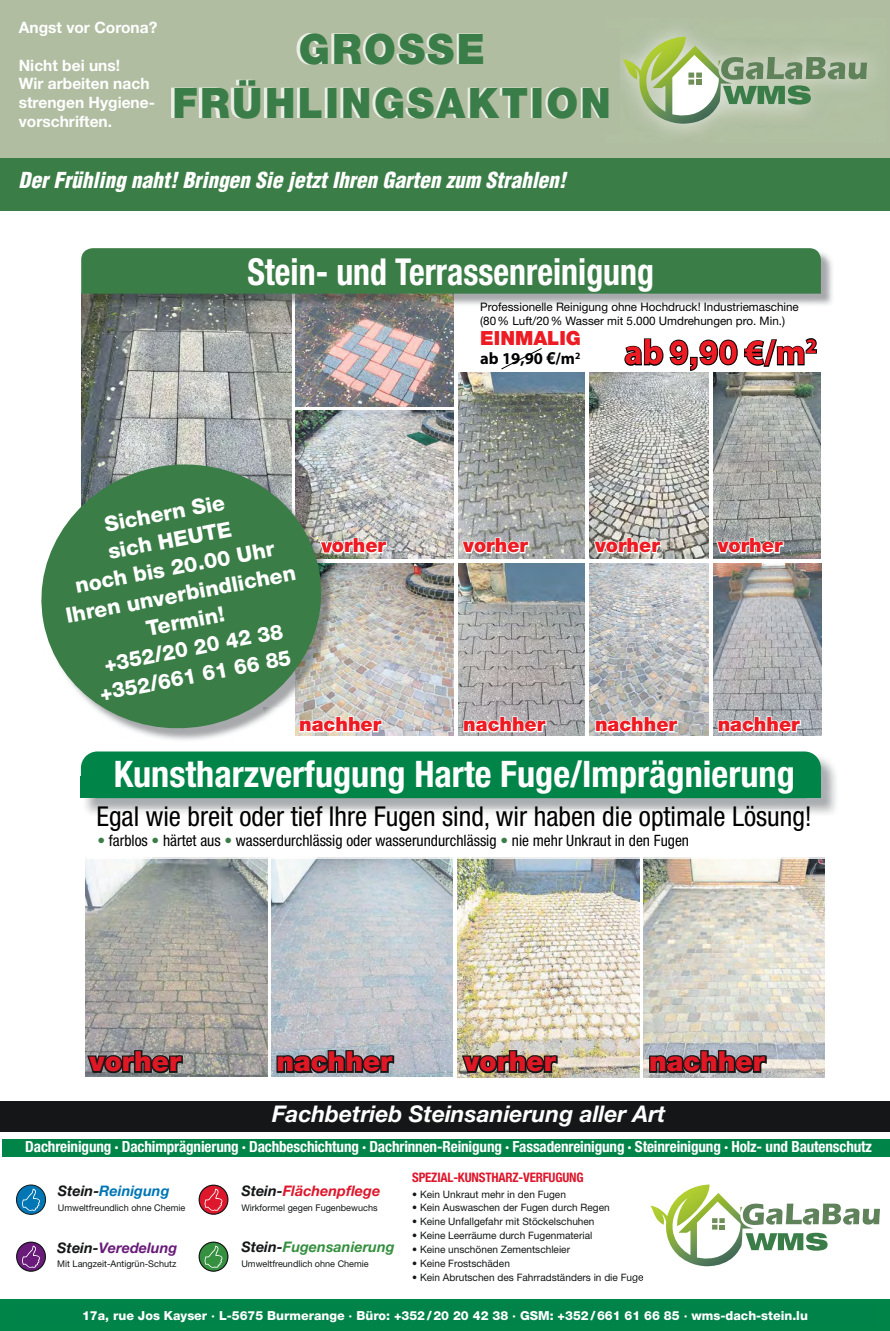
<style>
.page{position:relative;width:890px;height:1331px;background:#fff}
.page>*{position:absolute;margin:0;border:0;box-sizing:border-box;transform-origin:0 0}
.t1{font:900 42px/53.8px "Helvetica Neue LT Std";letter-spacing:.06em;color:#3b7d48;text-align:center;scale:.95 1}
.t2{font:700 condensed 37.12px "Helvetica Neue LT";color:#fff;scale:.91 1}
.t3{font:700 condensed 36.62px "Helvetica Neue LT";color:#fff}
.t4{font:700 35.25px "Myriad Pro";color:#ed1b23}
.t5{font:27.62px "Helvetica Neue LT 95 Blk";color:#de1824}
.t6{font:condensed 27.5px "Helvetica Neue LT";color:#000}
.t7{font:23px "Helvetica Neue LT 76 Bd It";color:#fff}
.t8{font:italic 900 condensed 21.5px "Helvetica LT Std";color:#fff}
.t9{font:800 21.25px/27.5px "Helvetica Neue LT Std";color:#fff;text-align:center}
.t10{font:900 19.5px "Helvetica Neue LT";color:#ed1b23}
.t11{font:700 16.62px "Myriad Pro";color:#000}
.t12{font:700 15.75px/18.9px "Helvetica Neue";color:#fff}
.t13{font:condensed 15.62px "Helvetica Neue LT";color:#000}
.t14{font:15.38px "Helvetica Neue LT 77 Bd Cn";letter-spacing:-.01em;color:#fff}
.t15{font:14.62px "Helvetica Neue LT 76 Bd It";color:#35903f}
.t16{font:14.62px "Helvetica Neue LT 76 Bd It";color:#de172c}
.t17{font:14.62px "Helvetica Neue LT 76 Bd It";color:#691b79}
.t18{font:14.62px "Helvetica Neue LT 76 Bd It";color:#0076b5}
.t19{font:13.12px "Helvetica Neue LT 77 Bd Cn";letter-spacing:-.015em;color:#de172c}
.t20{font:800 12.5px "Helvetica Neue LT Std";color:#fff}
.t21{font:11.75px/14.1px "Helvetica Neue LT";color:#000}
.t22{font:10.25px "Helvetica Neue LT 55 Rm";color:#141617}
.t23{font:9.12px "Helvetica Neue LT 55 Rm";color:#141617}
.s1{font-family:"Helvetica Neue LT"}
.s2{font-family:"Helvetica Neue LT Std";font-weight:800;font-size:33.25px;color:#000}
.s3{color:#3b7d47}
.s4{color:#141617}
</style>
<div class="page">
<svg style="left:453px;top:675px;width:1px;height:27px"></svg>
<svg style="left:708px;top:675px;width:1px;height:27px"></svg>
<img style="left:85px;top:857px;width:740px;height:221px">
<img style="left:86px;top:858px;width:181px;height:218px">
<img style="left:458px;top:858px;width:181px;height:219px">
<img style="left:271px;top:858px;width:181px;height:218px">
<img style="left:643px;top:858px;width:181px;height:219px">
<img style="left:83px;top:753px;width:753px;height:61px">
<hr style="left:100px;top:810px;width:709px;height:4px;background:#efeff0">
<div style="left:81px;top:751px;width:739px;height:47px;background:#008448;border-radius:16px"></div>
<div style="left:81px;top:776px;width:739px;height:22px;background:#008448"></div>
<svg style="left:85px;top:1048px;width:99px;height:27px;background:#5a5c5d"></svg>
<svg style="left:275px;top:1048px;width:121px;height:27px;background:#61686e"></svg>
<svg style="left:459px;top:1048px;width:100px;height:27px;background:#7b776a"></svg>
<svg style="left:647px;top:1048px;width:121px;height:27px;background:#6a6d6f"></svg>
<div style="left:0;top:0;width:889px;height:158px;background:#b0bda1"></div>
<div style="left:0;top:158px;width:889px;height:53px;background:#3a7d47"></div>
<div style="left:867px;top:18px;width:18px;height:125px;background:#b1c0a1"></div>
<div style="left:0;top:1299px;width:889px;height:32px;background:#008448"></div>
<div style="left:0;top:1101px;width:889px;height:30px;background:#141617"></div>
<div style="left:2px;top:1139px;width:887px;height:18px;background:#008448"></div>
<svg style="left:16px;top:1185px;width:30px;height:29px"></svg>
<svg style="left:22px;top:1189px;width:18px;height:22px"></svg>
<div style="left:16px;top:1184px;width:30px;height:31px;border:1px solid #141617;border-radius:50%"></div>
<svg style="left:16px;top:1242px;width:30px;height:29px"></svg>
<svg style="left:22px;top:1245px;width:18px;height:23px"></svg>
<div style="left:16px;top:1241px;width:30px;height:31px;border:1px solid #141617;border-radius:50%"></div>
<svg style="left:199px;top:1185px;width:29px;height:29px"></svg>
<svg style="left:205px;top:1189px;width:17px;height:22px"></svg>
<div style="left:198px;top:1184px;width:30px;height:31px;border:1px solid #141617;border-radius:50%"></div>
<svg style="left:199px;top:1242px;width:29px;height:29px"></svg>
<svg style="left:205px;top:1245px;width:17px;height:23px"></svg>
<div style="left:198px;top:1241px;width:30px;height:31px;border:1px solid #141617;border-radius:50%"></div>
<img style="left:295px;top:307px;width:158px;height:99px">
<img style="left:81px;top:294px;width:210px;height:159px">
<img style="left:334px;top:563px;width:119px;height:172px">
<img style="left:295px;top:411px;width:158px;height:147px">
<img style="left:458px;top:563px;width:126px;height:172px">
<img style="left:458px;top:373px;width:126px;height:185px">
<img style="left:589px;top:563px;width:119px;height:172px">
<img style="left:589px;top:373px;width:119px;height:185px">
<img style="left:713px;top:563px;width:108px;height:172px">
<img style="left:713px;top:373px;width:107px;height:185px">
<img style="left:291px;top:252px;width:541px;height:55px">
<img style="left:84px;top:294px;width:207px;height:13px">
<div style="left:81px;top:248px;width:739px;height:46px;background:#3b7d47"></div>
<svg style="left:460px;top:537px;width:70px;height:27px"></svg>
<svg style="left:592px;top:537px;width:70px;height:27px"></svg>
<svg style="left:714px;top:537px;width:70px;height:27px"></svg>
<svg style="left:462px;top:715px;width:85px;height:18px"></svg>
<svg style="left:594px;top:715px;width:85px;height:18px"></svg>
<svg style="left:716px;top:715px;width:85px;height:18px"></svg>
<svg style="left:501px;top:348px;width:41px;height:22px"></svg>
<img style="left:332px;top:467px;width:2px;height:91px">
<svg style="left:332px;top:537px;width:56px;height:18px"></svg>
<svg style="left:332px;top:715px;width:51px;height:18px"></svg>
<svg style="left:41px;top:453px;width:291px;height:287px;background:#66946f"></svg>
<svg style="left:624px;top:338px;width:40px;height:28px"></svg>
<svg style="left:744px;top:338px;width:73px;height:29px"></svg>
<svg style="left:634px;top:1184px;width:246px;height:99px"></svg>
<svg style="left:169px;top:12px;width:698px;height:146px;background:#aebd9e"></svg>
<div style="left:172px;top:34px;width:434px;height:84px;background:#fff;opacity:.75"></div>
<h3 class="t12" style="left:19px;top:18px;width:140px">Angst vor Corona?</h3>
<h3 class="t12" style="left:19px;top:56px;width:138px">Nicht bei uns!<br>Wir arbeiten nach strengen Hygiene&shy;vorschriften.</h3>
<h1 class="t1" style="left:173px;top:22px;width:463px">GROSSE<br>FRÜHLINGSAKTION</h1>
<h3 class="t8" style="left:19px;top:166px;width:549px">Der Frühling naht! Bringen Sie jetzt Ihren Garten zum Strahlen!</h3>
<h2 class="t2" style="left:247px;top:250px;width:448px">Stein- und Terrassenreinigung</h2>
<p class="t21" style="left:480px;top:300px;width:320px">Professionelle Reinigung ohne Hochdruck! Industriemaschine (80% Luft/20% Wasser mit 5.000 Umdrehungen pro. Min.)</p>
<h3 class="t10" style="left:480px;top:326px;width:102px">EINMALIG</h3>
<h3 class="t11" style="left:480px;top:348px;width:102px">ab 19,90 <span class="s1">€</span>/m<sup>2</sup></h3>
<h3 class="t4" style="left:624px;top:330px;width:194px">ab <span class="s2">9,90</span> €/m<sup>2</sup></h3>
<h3 class="t9" style="left:48px;top:522px;width:235px;rotate:-11deg">Sichern Sie<br>sich HEUTE<br>noch bis 20.00 Uhr<br>Ihren unverbindlichen<br>Termin!<br>+352/20 20 42 38 +352/661 61 66 85</h3>
<h3 class="t10" style="left:332px;top:534px;width:56px">orher</h3>
<h3 class="t10" style="left:463px;top:534px;width:66px">vorher</h3>
<h3 class="t10" style="left:595px;top:534px;width:66px">vorher</h3>
<h3 class="t10" style="left:717px;top:534px;width:66px">vorher</h3>
<h3 class="t10" style="left:299px;top:713px;width:84px">nachher</h3>
<h3 class="t10" style="left:463px;top:713px;width:84px">nachher</h3>
<h3 class="t10" style="left:595px;top:713px;width:84px">nachher</h3>
<h3 class="t10" style="left:717px;top:713px;width:84px">nachher</h3>
<h3 class="t3" style="left:114px;top:752px;width:682px">Kunstharzverfugung Harte Fuge/Imprägnierung</h3>
<h3 class="t6" style="left:96px;top:800px;width:716px">Egal wie breit oder tief Ihre Fugen sind, wir haben die optimale Lösung!</h3>
<h3 class="t13" style="left:97px;top:832px;width:593px"><span class="s3">•</span> farblos <span class="s3">•</span> härtet aus <span class="s3">•</span> wasserdurchlässig oder wasserundurchlässig <span class="s3">•</span> nie mehr Unkraut in den Fugen</h3>
<h3 class="t5" style="left:89px;top:1045px;width:93px">vorher</h3>
<h3 class="t5" style="left:276px;top:1045px;width:117px">nachher</h3>
<h3 class="t5" style="left:464px;top:1045px;width:93px">vorher</h3>
<h3 class="t5" style="left:649px;top:1045px;width:117px">nachher</h3>
<h3 class="t7" style="left:272px;top:1099px;width:395px">Fachbetrieb Steinsanierung aller Art</h3>
<h3 class="t14" style="left:25px;top:1137px;width:848px">Dachreinigung · Dachimprägnierung · Dachbeschichtung · Dachrinnen-Reinigung · Fassadenreinigung · Steinreinigung · Holz- und Bautenschutz</h3>
<h3 class="t18" style="left:58px;top:1182px;width:113px"><span class="s4">Stein-</span>Reinigung</h3>
<p class="t23" style="left:58px;top:1202px;width:129px">Umweltfreundlich ohne Chemie</p>
<h3 class="t17" style="left:57px;top:1238px;width:121px"><span class="s4">Stein-</span>Veredelung</h3>
<p class="t23" style="left:57px;top:1258px;width:120px">Mit Langzeit-Antigrün-Schutz</p>
<p class="t19" style="left:412px;top:1169px;width:173px">SPEZIAL-KUNSTHARZ-VERFUGUNG</p>
<p class="t22" style="left:412px;top:1188px;width:155px">• Kein Unkraut mehr in den Fugen</p>
<p class="t22" style="left:412px;top:1201px;width:199px">• Kein Auswaschen der Fugen durch Regen</p>
<p class="t22" style="left:412px;top:1215px;width:184px">• Keine Unfallgefahr mit Stöckelschuhen</p>
<p class="t22" style="left:412px;top:1229px;width:182px">• Keine Leerräume durch Fugenmaterial</p>
<p class="t22" style="left:412px;top:1243px;width:159px">• Keine unschönen Zementschleier</p>
<p class="t22" style="left:412px;top:1257px;width:99px">• Keine Frostschäden</p>
<p class="t22" style="left:412px;top:1271px;width:233px">• Kein Abrutschen des Fahrradständers in die Fuge</p>
<h3 class="t16" style="left:241px;top:1182px;width:140px"><span class="s4">Stein-</span>Flächenpflege</h3>
<p class="t23" style="left:241px;top:1202px;width:138px">Wirkformel gegen Fugenbewuchs</p>
<h3 class="t15" style="left:241px;top:1238px;width:155px"><span class="s4">Stein-</span>Fugensanierung</h3>
<p class="t23" style="left:241px;top:1258px;width:129px">Umweltfreundlich ohne Chemie</p>
<p class="t20" style="left:82px;top:1308px;width:727px">17a, rue Jos Kayser · L-5675 Burmerange · Büro: +352/20 20 42 38 · GSM: +352/661 61 66 85 · wms-dach-stein.lu</p>
</div>
